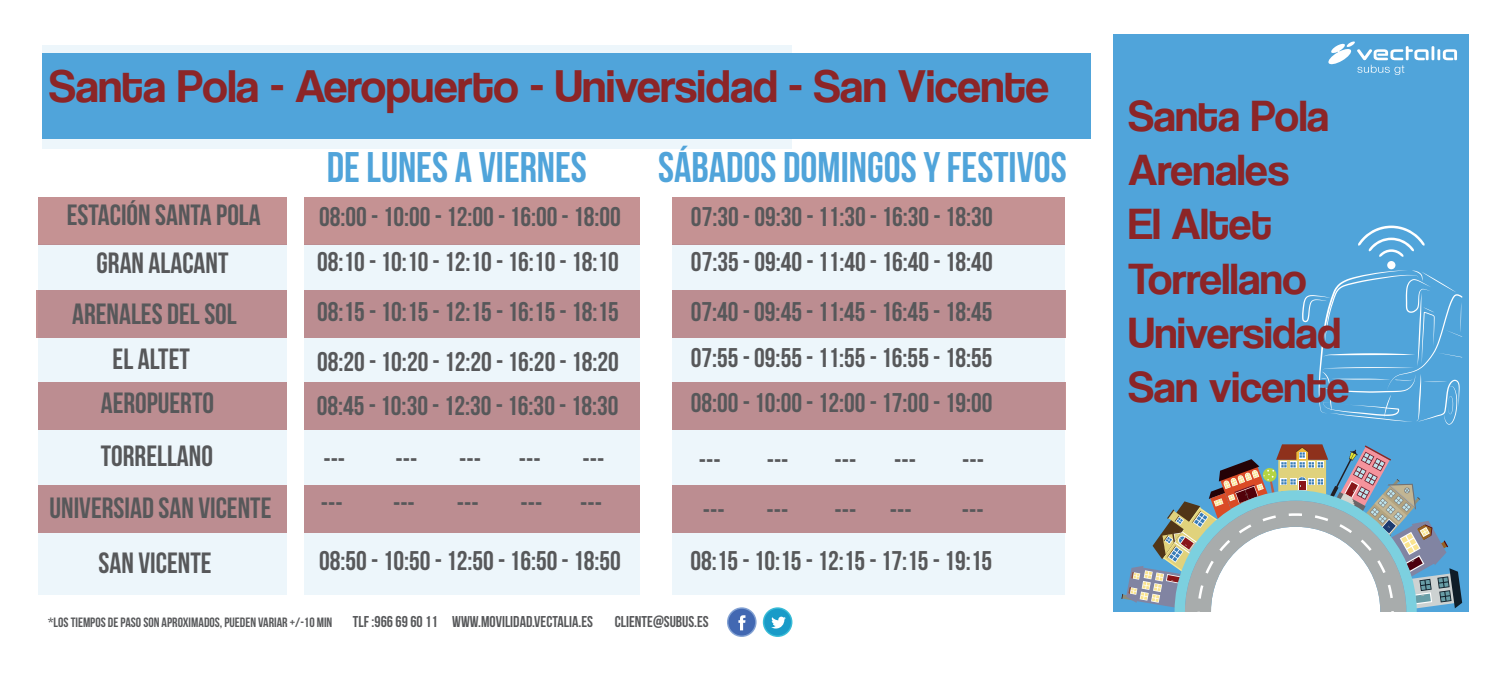
<style>
.page{position:relative;width:1506px;height:696px;background:#fff}
.page>*{position:absolute;margin:0;border:0;box-sizing:border-box;transform-origin:0 0}
.t1{font:47.25px "Coolvetica Rg";color:#8c2527}
.t2{font:45px/54px "Coolvetica Rg";color:#8c2527}
.t3{font:42.75px "Bebas Neue";color:#50a4da}
.t4{font:29.25px/50.2px "Bebas Neue";color:#57585a;text-align:center}
.t5{font:27px/49.7px "Bebas Neue";color:#57585a}
.t6{font:15.75px "Bebas Neue";color:#57585a}
.t7{font:13.5px "Bebas Neue";color:#57585a}
</style>
<div class="page">
<div style="left:1113px;top:34px;width:355px;height:626px;background:#50a4da"></div>
<svg style="left:1328px;top:41px;width:128px;height:34px"></svg>
<svg style="left:1302px;top:270px;width:160px;height:154px"></svg>
<svg style="left:1386px;top:261px;width:9px;height:8px"></svg>
<svg style="left:1358px;top:225px;width:66px;height:32px"></svg>
<svg style="left:1121px;top:444px;width:340px;height:168px"></svg>
<div style="left:1107px;top:612px;width:372px;height:50px;background:#fff"></div>
<div style="left:38px;top:244px;width:1027px;height:350px;background:#edf6fb"></div>
<div style="left:42px;top:45px;width:749px;height:104px;background:#edf6fb"></div>
<div style="left:38px;top:197px;width:1027px;height:47px;background:#c59293"></div>
<div style="left:36px;top:290px;width:1029px;height:47px;background:#bc8d91"></div>
<div style="left:38px;top:382px;width:1027px;height:48px;background:#bc8d91"></div>
<div style="left:38px;top:484px;width:1027px;height:48px;background:#bc8d91"></div>
<div style="left:639px;top:194px;width:32px;height:402px;background:#fff"></div>
<div style="left:288px;top:194px;width:16px;height:401px;background:#fff"></div>
<div style="left:42px;top:53px;width:1048px;height:86px;background:#50a4da"></div>
<svg style="left:727px;top:607px;width:29px;height:29px"></svg>
<div style="left:728px;top:608px;width:27px;height:27px;background:#4268b2;border-radius:50%"></div>
<svg style="left:738px;top:615px;width:7px;height:15px"></svg>
<svg style="left:762px;top:607px;width:30px;height:29px"></svg>
<div style="left:764px;top:608px;width:27px;height:27px;background:#199bc8;border-radius:50%"></div>
<svg style="left:771px;top:616px;width:14px;height:12px"></svg>
<h1 class="t1" style="left:49px;top:59px;width:1001px">Santa Pola - Aeropuerto - Universidad - San Vicente</h1>
<h3 class="t3" style="left:327px;top:144px;width:262px">DE LUNES A VIERNES</h3>
<h3 class="t3" style="left:658px;top:144px;width:410px">SÁBADOS DOMINGOS Y FESTIVOS</h3>
<p class="t5" style="left:319px;top:191px;width:303px">08:00 - 10:00 - 12:00 - 16:00 - 18:00</p>
<p class="t5" style="left:691px;top:194px;width:303px;line-height:45px">07:30 - 09:30 - 11:30 - 16:30 - 18:30<br>07:35 - 09:40 - 11:40 - 16:40 - 18:40</p>
<p class="t4" style="left:67px;top:190px;width:195px">ESTACIÓN SANTA POLA</p>
<p class="t5" style="left:317px;top:236px;width:303px;text-align:justify">08:10 - 10:10 - 12:10 - 16:10 - 18:10<br>08:15 - 10:15 - 12:15 - 16:15 - 18:15<br>08:20 - 10:20 - 12:20 - 16:20 - 18:20</p>
<p class="t4" style="left:72px;top:238px;width:166px">GRAN ALACANT<br>ARENALES DEL SOL</p>
<p class="t5" style="left:690px;top:286px;width:303px">07:40 - 09:45 - 11:45 - 16:45 - 18:45</p>
<p class="t4" style="left:113px;top:333px;width:79px">EL ALTET</p>
<p class="t5" style="left:690px;top:332px;width:303px">07:55 - 09:55 - 11:55 - 16:55 - 18:55</p>
<p class="t4" style="left:101px;top:377px;width:115px">AEROPUERTO</p>
<p class="t5" style="left:317px;top:380px;width:303px">08:45 - 10:30 - 12:30 - 16:30 - 18:30</p>
<p class="t5" style="left:690px;top:373px;width:303px;line-height:57.6px">08:00 - 10:00 - 12:00 - 17:00 - 19:00 ---</p>
<p class="t5" style="left:766px;top:435px;width:23px">---</p>
<p class="t5" style="left:834px;top:435px;width:23px">---</p>
<p class="t5" style="left:894px;top:435px;width:23px">---</p>
<p class="t5" style="left:962px;top:435px;width:23px">---</p>
<p class="t4" style="left:101px;top:430px;width:114px">TORRELLANO</p>
<p class="t5" style="left:323px;top:434px;width:23px">---</p>
<p class="t5" style="left:395px;top:434px;width:23px">---</p>
<p class="t5" style="left:459px;top:434px;width:23px">---</p>
<p class="t5" style="left:519px;top:434px;width:23px">---</p>
<p class="t5" style="left:582px;top:434px;width:23px">---</p>
<p class="t4" style="left:50px;top:482px;width:223px">UNIVERSIAD SAN VICENTE</p>
<p class="t4" style="left:99px;top:537px;width:114px">SAN VICENTE</p>
<p class="t5" style="left:321px;top:478px;width:23px">---</p>
<p class="t5" style="left:393px;top:478px;width:23px">---</p>
<p class="t5" style="left:457px;top:478px;width:23px">---</p>
<p class="t5" style="left:520px;top:478px;width:23px">---</p>
<p class="t5" style="left:580px;top:478px;width:23px">---</p>
<p class="t5" style="left:319px;top:534px;width:303px">08:50 - 10:50 - 12:50 - 16:50 - 18:50</p>
<p class="t5" style="left:702px;top:484px;width:23px">---</p>
<p class="t5" style="left:766px;top:484px;width:23px">---</p>
<p class="t5" style="left:834px;top:484px;width:79px">--- ---</p>
<p class="t5" style="left:961px;top:484px;width:23px">---</p>
<p class="t5" style="left:690px;top:535px;width:303px">08:15 - 10:15 - 12:15 - 17:15 - 19:15</p>
<p class="t7" style="left:48px;top:614px;width:286px">*LOS TIEMPOS DE PASO SON APROXIMADOS, PUEDEN VARIAR +/-10 MIN</p>
<p class="t6" style="left:353px;top:612px;width:241px">TLF :966 69 60 11 WWW.MOVILIDAD.VECTALIA.ES</p>
<p class="t6" style="left:615px;top:612px;width:95px">CLIENTE@SUBUS.ES</p>
<h2 class="t2" style="left:1128px;top:89px;width:222px">Santa Pola<br>Arenales<br>El Altet<br>Torrellano<br>Universidad<br>San vicente</h2>
</div>
